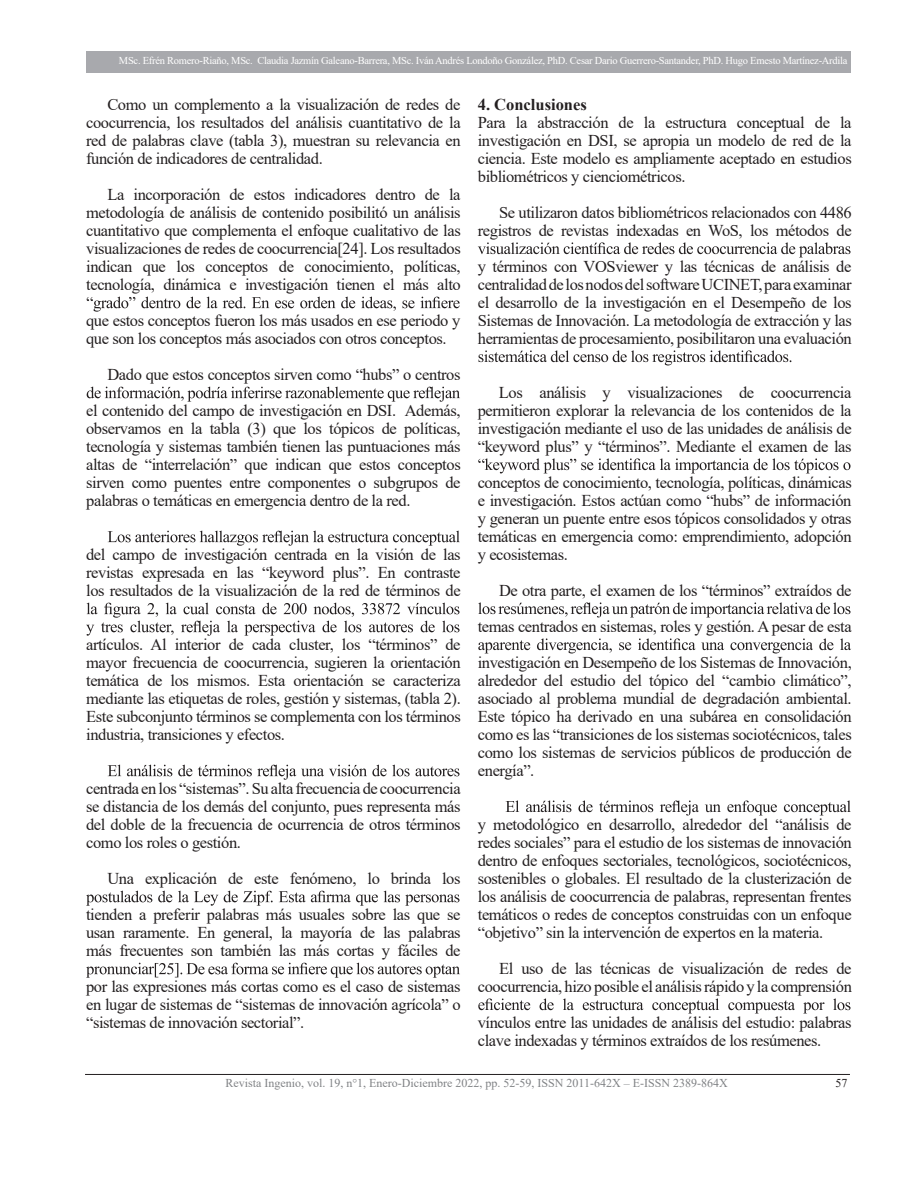
<style>
.page{position:relative;width:918px;height:1188px;background:#fff}
.page>*{position:absolute;margin:0;border:0;box-sizing:border-box;transform-origin:0 0}
.t1{font:16.5px/18px "Times New Roman";letter-spacing:-.025em;color:#231f20;text-align:justify}
.t2{font:700 16.5px "Times New Roman";color:#231f20}
.t3{font:12px "Times New Roman";color:#808285}
.t4{font:12px "Times New Roman";color:#231f20}
.t5{font:10.5px "Times New Roman";letter-spacing:-.025em;color:#fff}
</style>
<div class="page">
<hr style="left:85px;top:1074px;width:765px;height:1px;background:#231f20">
<svg style="left:87px;top:297px;width:373px;height:15px"></svg>
<svg style="left:87px;top:387px;width:373px;height:15px"></svg>
<svg style="left:108px;top:531px;width:352px;height:15px"></svg>
<svg style="left:86px;top:603px;width:374px;height:33px"></svg>
<svg style="left:108px;top:765px;width:352px;height:15px"></svg>
<svg style="left:86px;top:891px;width:374px;height:15px"></svg>
<svg style="left:86px;top:963px;width:374px;height:15px"></svg>
<svg style="left:478px;top:242px;width:373px;height:15px"></svg>
<svg style="left:479px;top:350px;width:312px;height:15px"></svg>
<svg style="left:478px;top:458px;width:373px;height:15px"></svg>
<svg style="left:478px;top:602px;width:373px;height:16px"></svg>
<svg style="left:478px;top:638px;width:373px;height:16px"></svg>
<svg style="left:506px;top:800px;width:345px;height:16px"></svg>
<svg style="left:478px;top:999px;width:373px;height:15px"></svg>
<div style="left:86px;top:51px;width:765px;height:21px;background:#a8a9ad"></div>
<p class="t5" style="left:119px;top:53px;width:730px">MSc. Efrén Romero-Riaño, MSc. Claudia Jazmín Galeano-Barrera, MSc. Iván Andrés Londoño González, PhD. Cesar Dario Guerrero-Santander, PhD. Hugo Ernesto Martínez-Ardila</p>
<p class="t1" style="left:86px;top:95px;width:376px;text-indent:21px">Como un complemento a la visualización de redes de coocurrencia, los resultados del análisis cuantitativo de la red de palabras clave (tabla 3), muestran su relevancia en función de indicadores de centralidad.</p>
<p class="t1" style="left:86px;top:185px;width:376px;text-indent:21px">La incorporación de estos indicadores dentro de la metodología de análisis de contenido posibilitó un análisis cuantitativo que complementa el enfoque cualitativo de las visualizaciones de redes de coocurrencia[24]. Los resultados indican que los conceptos de conocimiento, políticas, tecnología, dinámica e investigación tienen el más alto</p>
<p class="t1" style="left:86px;top:311px;width:376px">que estos conceptos fueron los más usados en ese periodo y que son los conceptos más asociados con otros conceptos.</p>
<p class="t1" style="left:86px;top:356px;width:376px;line-height:36px;text-align:right">Dado que estos conceptos sirven como “hubs” o centros<br>el contenido del campo de investigación en DSI. Además,</p>
<p class="t1" style="left:86px;top:419px;width:376px">observamos en la tabla (3) que los tópicos de políticas, tecnología y sistemas también tienen las puntuaciones más altas de “interrelación” que indican que estos conceptos sirven como puentes entre componentes o subgrupos de palabras o temáticas en emergencia dentro de la red.</p>
<p class="t1" style="left:86px;top:545px;width:376px">del campo de investigación centrada en la visión de las revistas expresada en las “keyword plus”. En contraste los resultados de la visualización de la red de términos de</p>
<p class="t1" style="left:86px;top:635px;width:376px">artículos. Al interior de cada cluster, los “términos” de mayor frecuencia de coocurrencia, sugieren la orientación temática de los mismos. Esta orientación se caracteriza mediante las etiquetas de roles, gestión y sistemas, (tabla 2).<br>Este subconjunto términos se complementa con los términos industria, transiciones y efectos.</p>
<p class="t1" style="left:86px;top:779px;width:376px">centrada enlos “sistemas”.Su alta frecuencia de coocurrencia se distancia de los demás del conjunto, pues representa más del doble de la frecuencia de ocurrencia de otros términos como los roles o gestión.</p>
<p class="t1" style="left:86px;top:860px;width:376px;line-height:36px;text-align:right">Una explicación de este fenómeno, lo brinda los tienden a preferir palabras más usuales sobre las que se</p>
<p class="t1" style="left:86px;top:923px;width:376px">usan raramente. En general, la mayoría de las palabras más frecuentes son también las más cortas y fáciles de</p>
<p class="t1" style="left:86px;top:977px;width:376px">por las expresiones más cortas como es el caso de sistemas en lugar de sistemas de “sistemas de innovación agrícola” o “sistemas de innovación sectorial”.</p>
<p class="t2" style="left:478px;top:92px;width:111px">4. Conclusiones</p>
<p class="t1" style="left:478px;top:113px;width:375px">Para la abstracción de la estructura conceptual de la investigación en DSI, se apropia un modelo de red de la ciencia. Este modelo es ampliamente aceptado en estudios bibliométricos y cienciométricos.</p>
<p class="t1" style="left:478px;top:203px;width:375px;text-align:right">Se utilizaron datos bibliométricos relacionados con 4486 registros de revistas indexadas en WoS, los métodos de</p>
<p class="t1" style="left:478px;top:257px;width:376px">y términos con VOSviewer y las técnicas de análisis de centralidaddelosnodosdelsoftwareUCINET,paraexaminar el desarrollo de la investigación en el Desempeño de los Sistemas de Innovación. La metodología de extracción y las herramientas de procesamiento, posibilitaron una evaluación</p>
<p class="t1" style="left:478px;top:383px;width:375px;text-indent:21px">Los análisis y visualizaciones de coocurrencia permitieron explorar la relevancia de los contenidos de la investigación mediante el uso de las unidades de análisis de “keyword plus” y “términos”. Mediante el examen de las</p>
<p class="t1" style="left:478px;top:473px;width:376px">conceptos de conocimiento, tecnología, políticas, dinámicas e investigación. Estos actúan como “hubs” de información y generan un puente entre esos tópicos consolidados y otras temáticas en emergencia como: emprendimiento, adopción y ecosistemas.</p>
<p class="t1" style="left:478px;top:572px;width:376px;line-height:36px;text-indent:21px">De otra parte, el examen de los “términos” extraídos de temas centrados en sistemas, roles y gestión. A pesar de esta investigación en Desempeño de los Sistemas de Innovación,</p>
<p class="t1" style="left:478px;top:671px;width:376px">alrededor del estudio del tópico del “cambio climático”, asociado al problema mundial de degradación ambiental.<br>Este tópico ha derivado en una subárea en consolidación como es las “transiciones de los sistemas sociotécnicos, tales como los sistemas de servicios públicos de producción de energía”.</p>
<p class="t1" style="left:478px;top:815px;width:376px">y metodológico en desarrollo, alrededor del “análisis de redes sociales” para el estudio de los sistemas de innovación dentro de enfoques sectoriales, tecnológicos, sociotécnicos, sostenibles o globales. El resultado de la clusterización de los análisis de coocurrencia de palabras, representan frentes temáticos o redes de conceptos construidas con un enfoque “objetivo” sin la intervención de expertos en la materia.</p>
<p class="t1" style="left:478px;top:959px;width:376px;text-align:right">El uso de las técnicas de visualización de redes de coocurrencia, hizo posible el análisis rápido y la comprensión</p>
<p class="t1" style="left:478px;top:1013px;width:375px">vínculos entre las unidades de análisis del estudio: palabras clave indexadas y términos extraídos de los resúmenes.</p>
<p class="t3" style="left:225px;top:1074px;width:504px">Revista Ingenio, vol. 19, n°1, Enero-Diciembre 2022, pp. 52-59, ISSN 2011-642X – E-ISSN 2389-864X</p>
<p class="t4" style="left:835px;top:1074px;width:13px">57</p>
</div>
